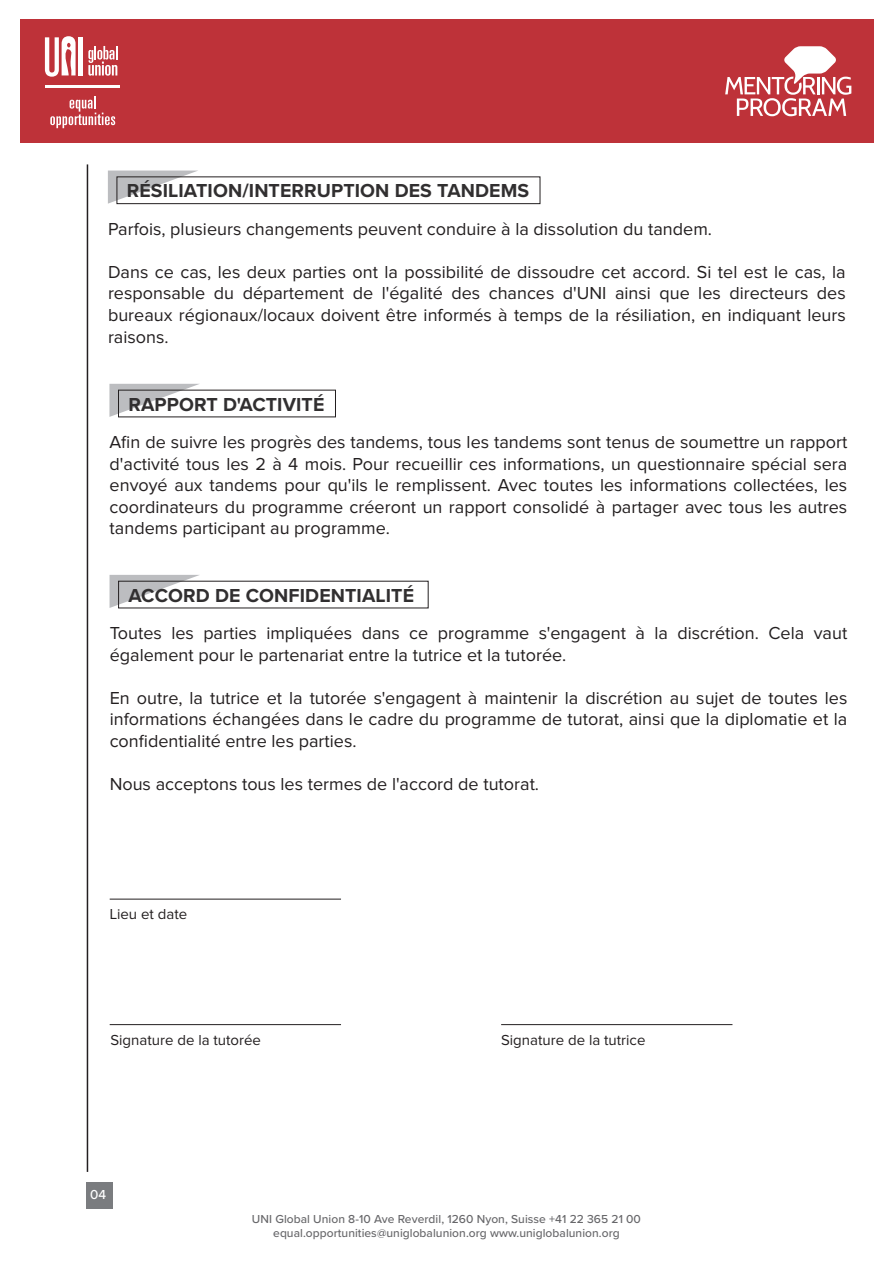
<style>
.page{position:relative;width:893px;height:1263px;background:#fff}
.page>*{position:absolute;margin:0;border:0;box-sizing:border-box;transform-origin:0 0}
.t1{font:700 19.5px "Proxima Nova";letter-spacing:.005em;color:#312f30}
.t2{font:18px/21.6px "Proxima Nova";color:#231f20;text-align:justify}
.t3{font:15px "Proxima Nova";color:#231f20}
.t4{font:500 13.5px "Proxima Nova";color:#fff}
.t5{font:500 12px/14.4px "Proxima Nova";letter-spacing:.005em;color:#67676a;text-align:center}
</style>
<div class="page">
<svg style="left:108px;top:171px;width:89px;height:33px"></svg>
<div style="left:117px;top:176px;width:423px;height:28px;border:1px solid #231f20"></div>
<div style="left:20px;top:19px;width:853px;height:124px;background:#be3239"></div>
<svg style="left:88px;top:46px;width:29px;height:30px"></svg>
<div style="left:78px;top:37px;width:5px;height:38px;background:#fff"></div>
<svg style="left:45px;top:36px;width:31px;height:41px"></svg>
<hr style="left:45px;top:85px;width:75px;height:2px;background:#fff">
<svg style="left:50px;top:96px;width:65px;height:32px"></svg>
<svg style="left:725px;top:46px;width:126px;height:70px"></svg>
<hr style="left:87px;top:164px;width:1px;height:1008px;background:#231f20">
<div style="left:86px;top:1182px;width:27px;height:27px;background:#7a7c7f"></div>
<svg style="left:109px;top:384px;width:91px;height:33px"></svg>
<svg style="left:110px;top:575px;width:90px;height:33px"></svg>
<hr style="left:110px;top:899px;width:231px;height:1px;background:#231f20">
<hr style="left:110px;top:1024px;width:231px;height:1px;background:#231f20">
<hr style="left:501px;top:1024px;width:231px;height:1px;background:#231f20">
<p class="t1" style="left:127px;top:176px;width:404px">RÉSILIATION/INTERRUPTION DES TANDEMS</p>
<p class="t2" style="left:108px;top:219px;width:605px">Parfois, plusieurs changements peuvent conduire à la dissolution du tandem.</p>
<p class="t2" style="left:108px;top:262px;width:739px">Dans ce cas, les deux parties ont la possibilité de dissoudre cet accord. Si tel est le cas, la responsable du département de l'égalité des chances d'UNI ainsi que les directeurs des bureaux régionaux/locaux doivent être informés à temps de la résiliation, en indiquant leurs raisons.</p>
<p class="t1" style="left:128px;top:390px;width:197px">RAPPORT D'ACTIVITÉ</p>
<p class="t2" style="left:110px;top:432px;width:739px">Afin de suivre les progrès des tandems, tous les tandems sont tenus de soumettre un rapport d'activité tous les 2 à 4 mois. Pour recueillir ces informations, un questionnaire spécial sera envoyé aux tandems pour qu'ils le remplissent. Avec toutes les informations collectées, les coordinateurs du programme créeront un rapport consolidé à partager avec tous les autres tandems participant au programme.</p>
<p class="t1" style="left:129px;top:581px;width:287px">ACCORD DE CONFIDENTIALITÉ</p>
<p class="t2" style="left:110px;top:623px;width:739px">Toutes les parties impliquées dans ce programme s'engagent à la discrétion. Cela vaut également pour le partenariat entre la tutrice et la tutorée.</p>
<p class="t2" style="left:110px;top:688px;width:739px">En outre, la tutrice et la tutorée s'engagent à maintenir la discrétion au sujet de toutes les informations échangées dans le cadre du programme de tutorat, ainsi que la diplomatie et la confidentialité entre les parties.</p>
<p class="t2" style="left:110px;top:774px;width:431px">Nous acceptons tous les termes de l'accord de tutorat.</p>
<p class="t3" style="left:110px;top:907px;width:79px">Lieu et date</p>
<p class="t3" style="left:110px;top:1033px;width:152px">Signature de la tutorée</p>
<p class="t3" style="left:501px;top:1033px;width:146px">Signature de la tutrice</p>
<p class="t4" style="left:90px;top:1185px;width:18px">04</p>
<p class="t5" style="left:252px;top:1211px;width:391px">UNI Global Union 8-10 Ave Reverdil, 1260 Nyon, Suisse +41 22 365 21 00 equal.opportunities@uniglobalunion.org www.uniglobalunion.org</p>
</div>
